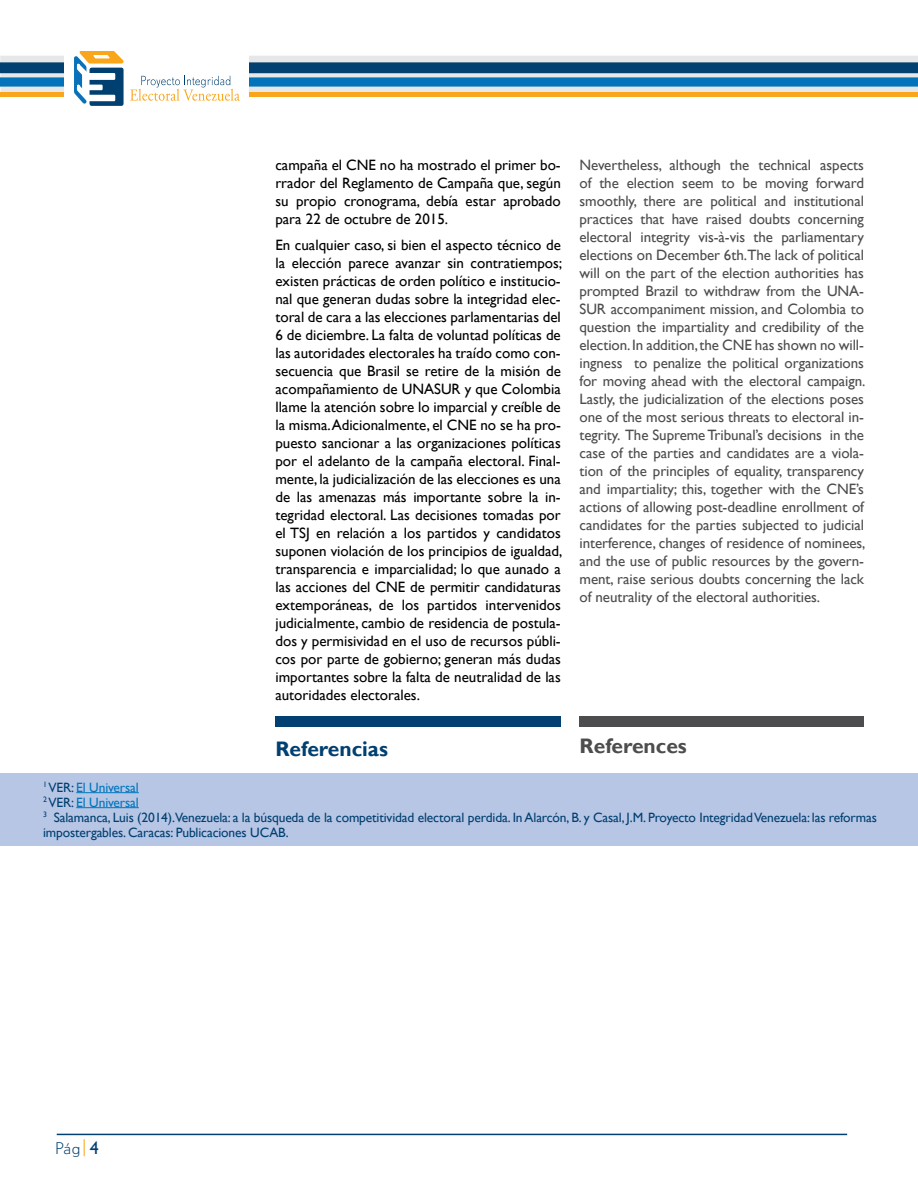
<style>
.page{position:relative;width:918px;height:1188px;background:#fff}
.page>*{position:absolute;margin:0;border:0;box-sizing:border-box;transform-origin:0 0}
.t1{font:700 21px "Gill Sans";color:#014070}
.t2{font:700 21px "Gill Sans";color:#4d4d4f}
.t3{font:15px/18px "Gill Sans";color:#000;text-align:justify}
.t4{font:15px/18px "Gill Sans";letter-spacing:-.005em;color:#4d4d4f;text-align:justify}
.t5{font:300 15px "DTL Nobel T";color:#014070}
.t6{font:13.5px/15px "Gill Sans";letter-spacing:-.01em;color:#014070}
.s1{color:#0077bc}
.s2{font-family:"Gill Sans";font-weight:400;font-size:18px}
</style>
<div class="page">
<hr style="left:57px;top:1134px;width:790px;height:1px;background:#014070">
<svg style="left:84px;top:1139px;width:1px;height:17px"></svg>
<svg style="left:0;top:51px;width:918px;height:55px"></svg>
<div style="left:275px;top:716px;width:286px;height:11px;background:#014070"></div>
<div style="left:580px;top:716px;width:284px;height:11px;background:#4d4d4f"></div>
<div style="left:0;top:773px;width:918px;height:73px;background:#b8c6e6"></div>
<hr style="left:76px;top:792px;width:63px;height:1px;background:#0077bc">
<hr style="left:76px;top:807px;width:63px;height:1px;background:#0077bc">
<p class="t3" style="left:275px;top:156px;width:287px">campaña el CNE no ha mostrado el primer bo&shy;rrador del Reglamento de Campaña que, según su propio cronograma, debía estar aprobado para 22 de octubre de 2015.</p>
<p class="t3" style="left:275px;top:237px;width:288px">En cualquier caso, si bien el aspecto técnico de la elección parece avanzar sin contratiempos; existen prácticas de orden político e institucio&shy;nal que generan dudas sobre la integridad elec&shy;toral de cara a las elecciones parlamentarias del 6 de diciembre. La falta de voluntad políticas de las autoridades electorales ha traído como con&shy;secuencia que Brasil se retire de la misión de acompañamiento de UNASUR y que Colombia llame la atención sobre lo imparcial y creíble de la misma.Adicionalmente, el CNE no se ha pro&shy;puesto sancionar a las organizaciones políticas por el adelanto de la campaña electoral. Final&shy;mente, la judicialización de las elecciones es una de las amenazas más importante sobre la in&shy;tegridad electoral. Las decisiones tomadas por el TSJ en relación a los partidos y candidatos suponen violación de los principios de igualdad, transparencia e imparcialidad; lo que aunado a las acciones del CNE de permitir candidaturas extemporáneas, de los partidos intervenidos judicialmente, cambio de residencia de postula&shy;dos y permisividad en el uso de recursos públi&shy;cos por parte de gobierno; generan más dudas importantes sobre la falta de neutralidad de las autoridades electorales.</p>
<p class="t4" style="left:580px;top:156px;width:287px">Nevertheless, although the technical aspects of the election seem to be moving forward smoothly, there are political and institutional practices that have raised doubts concerning electoral integrity vis-à-vis the parliamentary elections on December 6th.The lack of political will on the part of the election authorities has prompted Brazil to withdraw from the UNA-SUR accompaniment mission, and Colombia to question the impartiality and credibility of the election. In addition, the CNE has shown no will&shy;ingness to penalize the political organizations for moving ahead with the electoral campaign.<br>Lastly, the judicialization of the elections poses one of the most serious threats to electoral in&shy;tegrity. The Supreme Tribunal’s decisions in the case of the parties and candidates are a viola&shy;tion of the principles of equality, transparency and impartiality; this, together with the CNE’s actions of allowing post-deadline enrollment of candidates for the parties subjected to judicial interference, changes of residence of nominees, and the use of public resources by the govern&shy;ment, raise serious doubts concerning the lack of neutrality of the electoral authorities.</p>
<h1 class="t2" style="left:580px;top:734px;width:109px">References</h1>
<h1 class="t1" style="left:275px;top:737px;width:114px">Referencias</h1>
<p class="t6" style="left:43px;top:780px;width:835px"><sup>1</sup> VER: <span class="s1">El Universal<br></span><sup>2</sup> VER: <span class="s1">El Universal<br></span><sup>3</sup> Salamanca, Luis (2014).Venezuela: a la búsqueda de la competitividad electoral perdida. In Alarcón, B. y Casal, J.M. Proyecto Integridad Venezuela: las reformas impostergables. Caracas: Publicaciones UCAB.</p>
<p class="t5" style="left:55px;top:1139px;width:46px">Pág <span class="s2">4</span></p>
</div>
